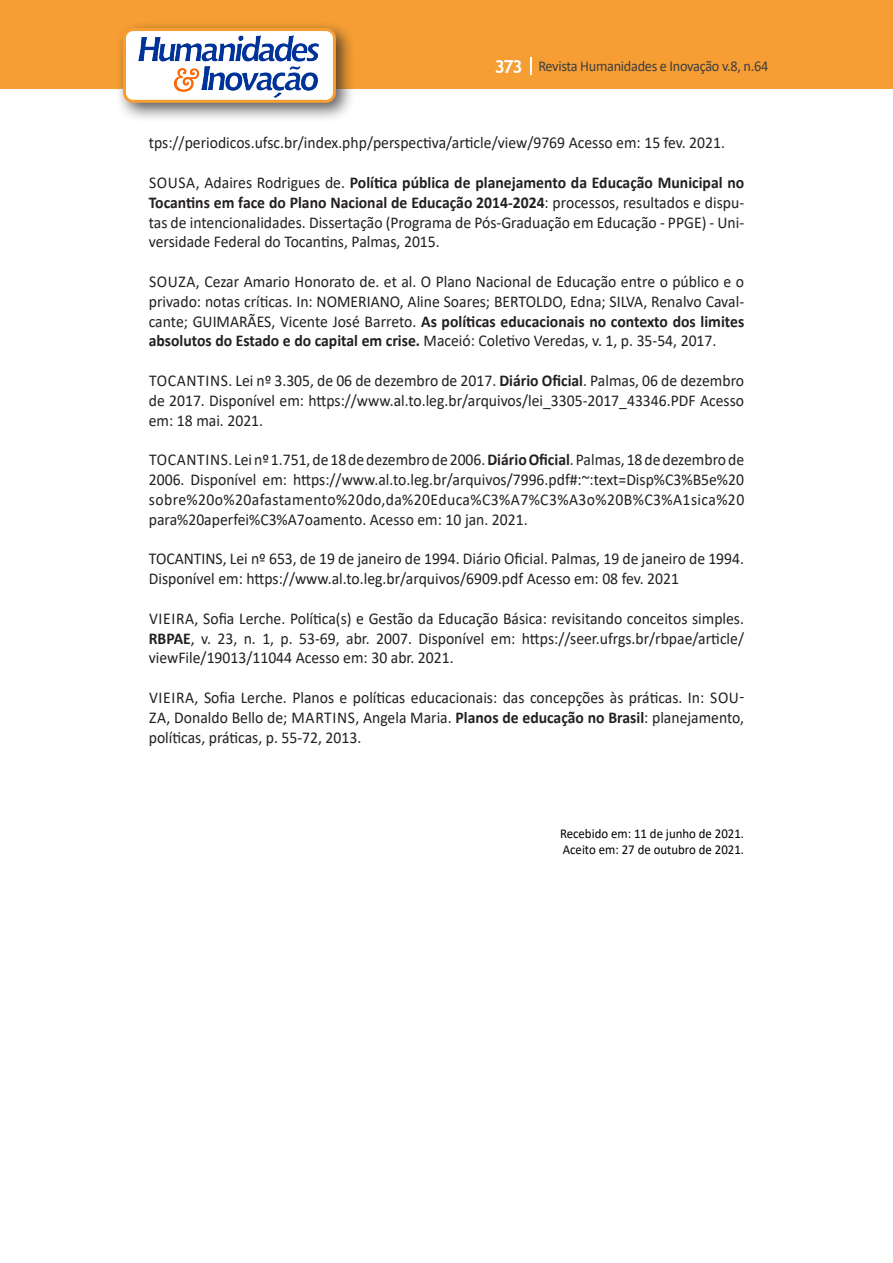
<style>
.page{position:relative;width:893px;height:1263px;background:#fff}
.page>*{position:absolute;margin:0;border:0;box-sizing:border-box;transform-origin:0 0}
.Texto{font:16.5px/19.8px "Calibri";color:#231f20;text-align:justify;scale:.95 1}
.t1{font:15px "Calibri";letter-spacing:-.02em;color:#3e3e3f;scale:.95 1}
.Texto-2{font:13.5px "Calibri";color:#000;scale:.95 1}
.s1{font-family:"Trebuchet MS";font-weight:700;font-size:18px;color:#fff}
.s2{font-weight:700}
</style>
<div class="page">
<div style="left:0;top:0;width:893px;height:88px;background:#f69e34"></div>
<svg style="left:530px;top:57px;width:2px;height:18px"></svg>
<div style="left:115px;top:20px;width:241px;height:103px;background:#231f20;opacity:.75"></div>
<div style="left:125px;top:30px;width:209px;height:71px;background:#fff;border-radius:9px"></div>
<img style="left:138px;top:35px;width:181px;height:62px">
<div style="left:123px;top:28px;width:213px;height:75px;border:3px solid #f69e34;border-radius:9px"></div>
<p class="t1" style="left:495px;top:56px;width:290px"><span class="s1">373</span> Revista Humanidades e Inovação v.8, n.64</p>
<p class="Texto" style="left:149px;top:133px;width:608px">tps://periodicos.ufsc.br/index.php/perspectiva/article/view/9769 Acesso em: 15 fev. 2021.</p>
<p class="Texto" style="left:149px;top:172px;width:628px">SOUSA, Adaires Rodrigues de. <span class="s2">Política pública de planejamento da Educação Municipal no Tocantins em face do Plano Nacional de Educação 2014-2024</span>: processos, resultados e dispu&shy;tas de intencionalidades. Dissertação (Programa de Pós-Graduação em Educação - PPGE) - Uni&shy;versidade Federal do Tocantins, Palmas, 2015.</p>
<p class="Texto" style="left:149px;top:271px;width:628px">SOUZA, Cezar Amario Honorato de. et al. O Plano Nacional de Educação entre o público e o privado: notas críticas. In: NOMERIANO, Aline Soares; BERTOLDO, Edna; SILVA, Renalvo Caval&shy;cante; GUIMARÃES, Vicente José Barreto. <span class="s2">As políticas educacionais no contexto dos limites absolutos do Estado e do capital em crise.</span> Maceió: Coletivo Veredas, v. 1, p. 35-54, 2017.</p>
<p class="Texto" style="left:149px;top:370px;width:628px">TOCANTINS. Lei nº 3.305, de 06 de dezembro de 2017. <span class="s2">Diário Oficial</span>. Palmas, 06 de dezembro de 2017. Disponível em: https://www.al.to.leg.br/arquivos/lei_3305-2017_43346.PDF Acesso em: 18 mai. 2021.</p>
<p class="Texto" style="left:149px;top:449px;width:628px">TOCANTINS. Lei nº 1.751, de 18 de dezembro de 2006. <span class="s2">Diário Oficial</span>. Palmas, 18 de dezembro de 2006. Disponível em: https://www.al.to.leg.br/arquivos/7996.pdf#:~:text=Disp%C3%B5e%20 sobre%20o%20afastamento%20do,da%20Educa%C3%A7%C3%A3o%20B%C3%A1sica%20 para%20aperfei%C3%A7oamento. Acesso em: 10 jan. 2021.</p>
<p class="Texto" style="left:149px;top:548px;width:628px">TOCANTINS, Lei nº 653, de 19 de janeiro de 1994. Diário Oficial. Palmas, 19 de janeiro de 1994.<br>Disponível em: https://www.al.to.leg.br/arquivos/6909.pdf Acesso em: 08 fev. 2021</p>
<p class="Texto" style="left:149px;top:608px;width:628px">VIEIRA, Sofia Lerche. Política(s) e Gestão da Educação Básica: revisitando conceitos simples.<br><span class="s2">RBPAE</span>, v. 23, n. 1, p. 53-69, abr. 2007. Disponível em: https://seer.ufrgs.br/rbpae/article/ viewFile/19013/11044 Acesso em: 30 abr. 2021.</p>
<p class="Texto" style="left:149px;top:687px;width:628px">VIEIRA, Sofia Lerche. Planos e políticas educacionais: das concepções às práticas. In: SOU-ZA, Donaldo Bello de; MARTINS, Angela Maria. <span class="s2">Planos de educação no Brasil</span>: planejamento, políticas, práticas, p. 55-72, 2013.</p>
<p class="Texto-2" style="left:560px;top:824px;width:195px">Recebido em: 11 de junho de 2021.</p>
<p class="Texto-2" style="left:563px;top:840px;width:192px">Aceito em: 27 de outubro de 2021.</p>
</div>
